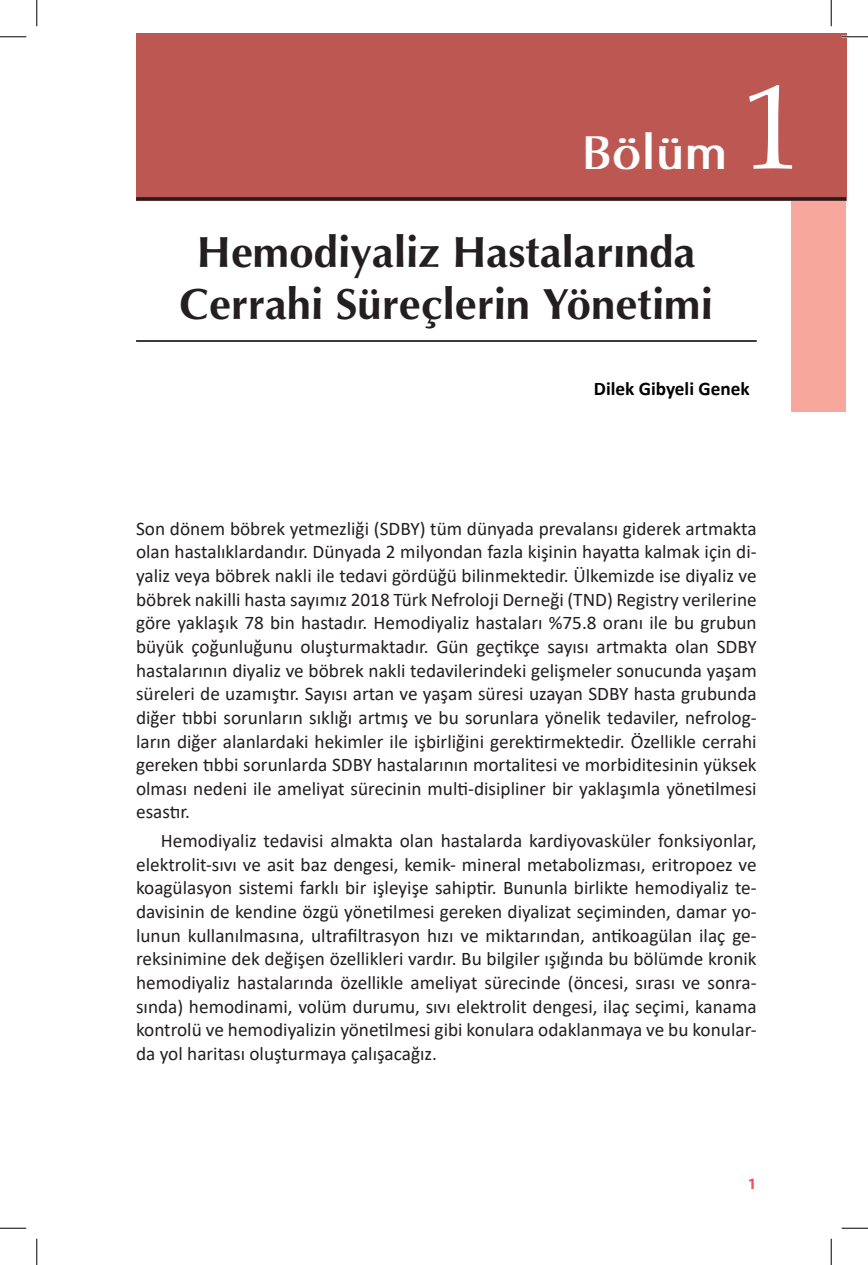
<style>
.page{position:relative;width:868px;height:1265px;background:#fff}
.page>*{position:absolute;margin:0;border:0;box-sizing:border-box;transform-origin:0 0}
.t1{font:120.4px "Palatino";color:#fff}
.t2{font:700 47.77px "Optima";color:#fff}
.t3{font:43.75px/52.5px "Optima Bold Tr";color:#231f20;text-align:center}
.t4{font:19.25px/23.6px "Calibri";color:#231f20;text-align:justify}
.t5{font:700 19.25px "Calibri";color:#000001}
.t6{font:700 15.75px "Myriad Pro";color:#f0515a}
</style>
<div class="page">
<div style="left:791px;top:199px;width:54px;height:212px;background:#f8a79d"></div>
<div style="left:136px;top:33px;width:709px;height:167px;background:#bd5752"></div>
<hr style="left:136px;top:197px;width:709px;height:3px;background:#231f20">
<hr style="left:136px;top:340px;width:620px;height:2px;background:#231f20">
<hr style="left:841px;top:36px;width:26px;height:2px;background:#fff">
<svg style="left:0;top:36px;width:26px;height:1px"></svg>
<svg style="left:841px;top:36px;width:26px;height:1px"></svg>
<svg style="left:0;top:1227px;width:26px;height:1px"></svg>
<svg style="left:841px;top:1227px;width:26px;height:1px"></svg>
<svg style="left:36px;top:0;width:1px;height:26px"></svg>
<svg style="left:36px;top:1238px;width:1px;height:26px"></svg>
<svg style="left:830px;top:0;width:1px;height:26px"></svg>
<svg style="left:830px;top:1238px;width:1px;height:26px"></svg>
<h2 class="t2" style="left:581px;top:123px;width:147px">Bölüm</h2>
<h1 class="t1" style="left:741px;top:27px;width:62px">1</h1>
<h3 class="t3" style="left:180px;top:225px;width:534px">Hemodiyaliz Hastalarında<br>Cerrahi Süreçlerin Yönetimi</h3>
<p class="t5" style="left:593px;top:375px;width:157px">Dilek Gibyeli Genek</p>
<p class="t4" style="left:136px;top:516px;width:622px">Son dönem böbrek yetmezliği (SDBY) tüm dünyada prevalansı giderek artmakta olan hastalıklardandır. Dünyada 2 milyondan fazla kişinin hayatta kalmak için di&shy;yaliz veya böbrek nakli ile tedavi gördüğü bilinmektedir. Ülkemizde ise diyaliz ve böbrek nakilli hasta sayımız 2018 Türk Nefroloji Derneği (TND) Registry verilerine göre yaklaşık 78 bin hastadır. Hemodiyaliz hastaları %75.8 oranı ile bu grubun büyük çoğunluğunu oluşturmaktadır. Gün geçtikçe sayısı artmakta olan SDBY hastalarının diyaliz ve böbrek nakli tedavilerindeki gelişmeler sonucunda yaşam süreleri de uzamıştır. Sayısı artan ve yaşam süresi uzayan SDBY hasta grubunda diğer tıbbi sorunların sıklığı artmış ve bu sorunlara yönelik tedaviler, nefrolog&shy;ların diğer alanlardaki hekimler ile işbirliğini gerektirmektedir. Özellikle cerrahi gereken tıbbi sorunlarda SDBY hastalarının mortalitesi ve morbiditesinin yüksek olması nedeni ile ameliyat sürecinin multi-disipliner bir yaklaşımla yönetilmesi esastır.</p>
<p class="t4" style="left:136px;top:828px;width:622px;text-indent:25px">Hemodiyaliz tedavisi almakta olan hastalarda kardiyovasküler fonksiyonlar, elektrolit-sıvı ve asit baz dengesi, kemik- mineral metabolizması, eritropoez ve koagülasyon sistemi farklı bir işleyişe sahiptir. Bununla birlikte hemodiyaliz te&shy;davisinin de kendine özgü yönetilmesi gereken diyalizat seçiminden, damar yo&shy;lunun kullanılmasına, ultrafiltrasyon hızı ve miktarından, antikoagülan ilaç ge&shy;reksinimine dek değişen özellikleri vardır. Bu bilgiler ışığında bu bölümde kronik hemodiyaliz hastalarında özellikle ameliyat sürecinde (öncesi, sırası ve sonra&shy;sında) hemodinami, volüm durumu, sıvı elektrolit dengesi, ilaç seçimi, kanama kontrolü ve hemodiyalizin yönetilmesi gibi konulara odaklanmaya ve bu konular&shy;da yol haritası oluşturmaya çalışacağız.</p>
<p class="t6" style="left:747px;top:1174px;width:10px">1</p>
</div>
